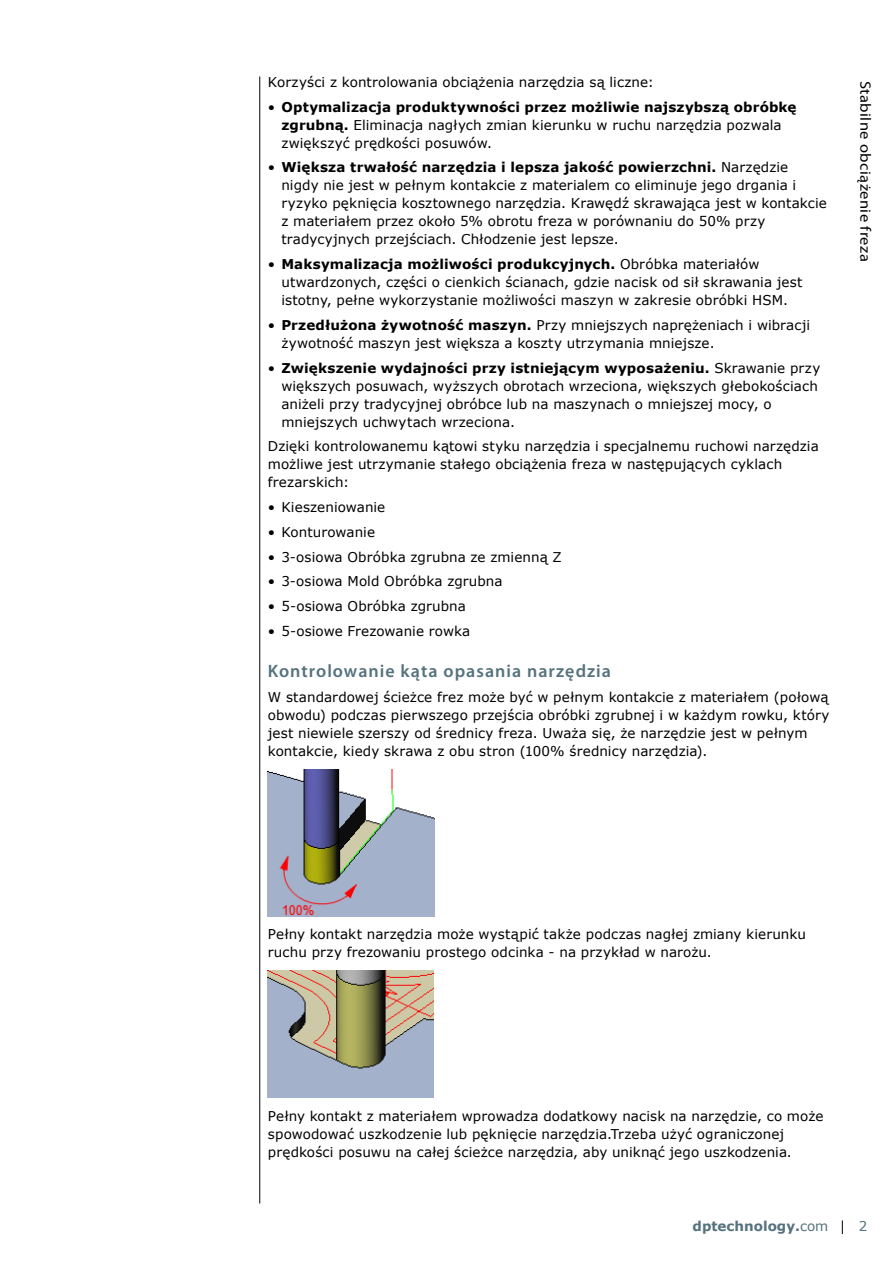
<style>
.page{position:relative;width:893px;height:1263px;background:#fff}
.page>*{position:absolute;margin:0;border:0;box-sizing:border-box;transform-origin:0 0}
.t1{font:600 18px "Myriad Pro";letter-spacing:.055em;color:#55727e}
.t2{font:15px "Myriad Pro";letter-spacing:.025em;color:#000;scale:1.1 1}
.t3{font:13.5px/18px "Verdana";letter-spacing:.005em;color:#000}
.t4{font:700 13.5px "Verdana";color:#55727e}
.t5{font:13.5px "Verdana";color:#55727e}
.s1{font-weight:700}
.s2{font-weight:400}
</style>
<div class="page">
<hr style="left:259px;top:77px;width:1px;height:1126px;background:#000">
<svg style="left:842px;top:1220px;width:1px;height:14px"></svg>
<img style="left:268px;top:769px;width:167px;height:147px">
<img style="left:268px;top:970px;width:166px;height:128px">
<p class="t3" style="left:268px;top:73px;width:387px">Korzyści z kontrolowania obciążenia narzędzia są liczne:</p>
<p class="t3" style="left:281px;top:98px;width:517px;text-indent:-14px">• <span class="s1">Optymalizacja produktywności przez możliwie najszybszą obróbkę zgrubną.</span> Eliminacja nagłych zmian kierunku w ruchu narzędzia pozwala zwiększyć prędkości posuwów.</p>
<p class="t3" style="left:281px;top:158px;width:547px;text-indent:-14px">• <span class="s1">Większa trwałość narzędzia i lepsza jakość powierzchni.</span> Narzędzie nigdy nie jest w pełnym kontakcie z materialem co eliminuje jego drgania i ryzyko pęknięcia kosztownego narzędzia. Krawędź skrawająca jest w kontakcie z materiałem przez około 5% obrotu freza w porównaniu do 50% przy tradycyjnych przejściach. Chłodzenie jest lepsze.</p>
<p class="t3" style="left:281px;top:255px;width:523px;text-indent:-14px">• <span class="s1">Maksymalizacja możliwości produkcyjnych.</span> Obróbka materiałów utwardzonych, części o cienkich ścianach, gdzie nacisk od sił skrawania jest istotny, pełne wykorzystanie możliwości maszyn w zakresie obróbki HSM.</p>
<p class="t3" style="left:281px;top:316px;width:530px;text-indent:-14px">• <span class="s1">Przedłużona żywotność maszyn.</span> Przy mniejszych naprężeniach i wibracji żywotność maszyn jest większa a koszty utrzymania mniejsze.</p>
<p class="t3" style="left:281px;top:358px;width:540px;text-indent:-14px">• <span class="s1">Zwiększenie wydajności przy istniejącym wyposażeniu.</span> Skrawanie przy większych posuwach, wyższych obrotach wrzeciona, większych głebokościach aniżeli przy tradycyjnej obróbce lub na maszynach o mniejszej mocy, o mniejszych uchwytach wrzeciona.</p>
<p class="t3" style="left:268px;top:437px;width:552px">Dzięki kontrolowanemu kątowi styku narzędzia i specjalnemu ruchowi narzędzia możliwe jest utrzymanie stałego obciążenia freza w następujących cyklach frezarskich:</p>
<p class="t3" style="left:268px;top:498px;width:119px">• Kieszeniowanie</p>
<p class="t3" style="left:268px;top:523px;width:109px">• Konturowanie</p>
<p class="t3" style="left:268px;top:547px;width:295px">• 3-osiowa Obróbka zgrubna ze zmienną Z</p>
<p class="t3" style="left:268px;top:572px;width:236px">• 3-osiowa Mold Obróbka zgrubna</p>
<p class="t3" style="left:268px;top:597px;width:200px">• 5-osiowa Obróbka zgrubna</p>
<p class="t3" style="left:268px;top:622px;width:204px">• 5-osiowe Frezowanie rowka</p>
<h1 class="t1" style="left:268px;top:660px;width:345px">Kontrolowanie kąta opasania narzędzia</h1>
<p class="t3" style="left:268px;top:688px;width:563px">W standardowej ścieżce frez może być w pełnym kontakcie z materiałem (połową obwodu) podczas pierwszego przejścia obróbki zgrubnej i w każdym rowku, który jest niewiele szerszy od średnicy freza. Uważa się, że narzędzie jest w pełnym kontakcie, kiedy skrawa z obu stron (100% średnicy narzędzia).</p>
<p class="t2" style="left:875px;top:81px;width:166px;rotate:90deg">Stabilne obciążenie freza</p>
<p class="t3" style="left:268px;top:925px;width:540px">Pełny kontakt narzędzia może wystąpić także podczas nagłej zmiany kierunku ruchu przy frezowaniu prostego odcinka - na przykład w narożu.</p>
<p class="t3" style="left:268px;top:1107px;width:557px">Pełny kontakt z materiałem wprowadza dodatkowy nacisk na narzędzie, co może spowodować uszkodzenie lub pęknięcie narzędzia.Trzeba użyć ograniczonej prędkości posuwu na całej ścieżce narzędzia, aby uniknąć jego uszkodzenia.</p>
<p class="t4" style="left:693px;top:1216px;width:137px">dptechnology.<span class="s2">com</span></p>
<p class="t5" style="left:859px;top:1216px;width:10px">2</p>
</div>
